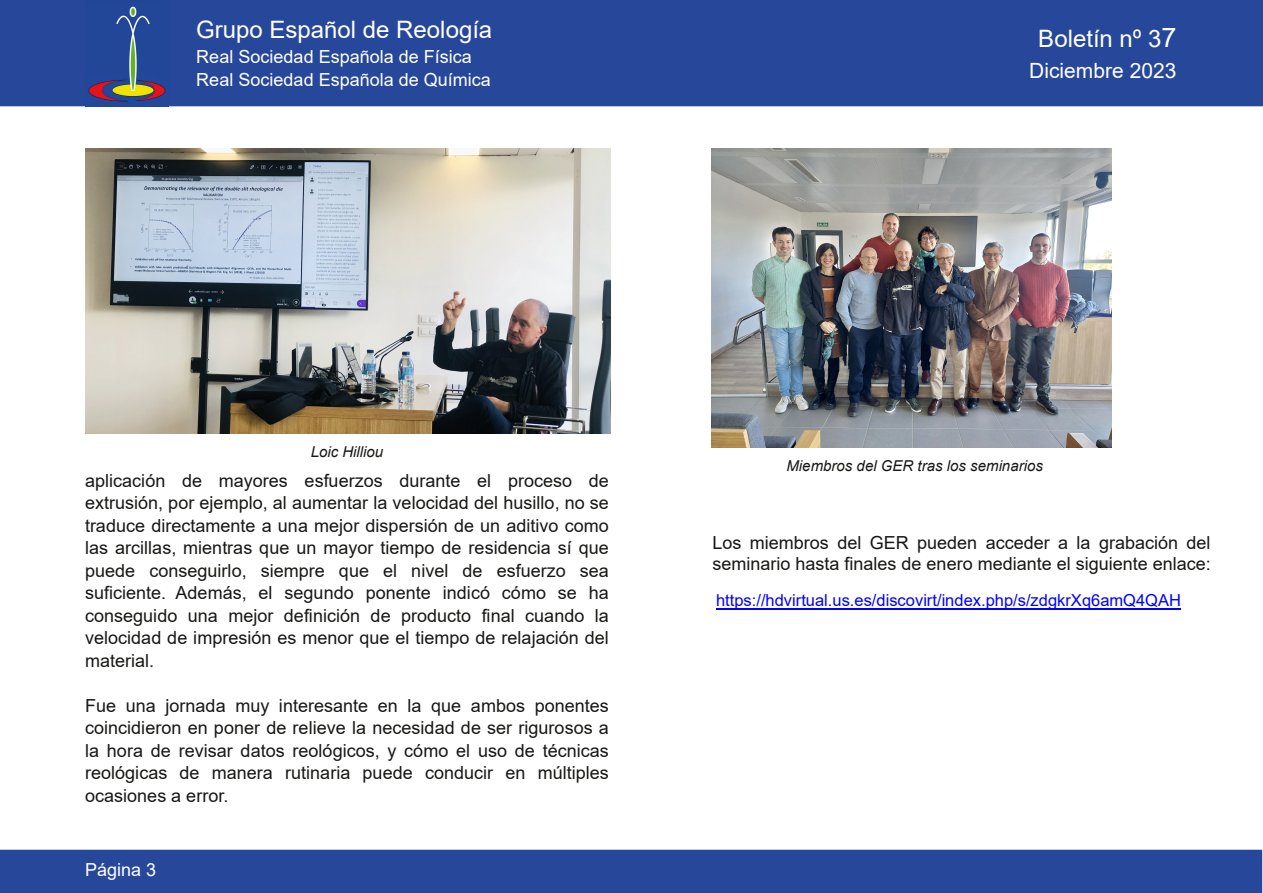
<style>
.page{position:relative;width:1263px;height:893px;background:#fff}
.page>*{position:absolute;margin:0;border:0;box-sizing:border-box;transform-origin:0 0}
.t1{font:24px "Arial";color:#fff}
.t2{font:21px "Arial";color:#fff}
.t3{font:18px/22.5px "Arial";color:#171715;text-align:justify}
.t4{font:18px/22.5px "Arial";color:#fff}
.t5{font:16.5px "Arial";color:#00f}
.t6{font:italic 15px "Arial";color:#171715}
.s1{font-size:27px}
</style>
<div class="page">
<div style="left:1px;top:1px;width:1261px;height:105px;background:#27489a"></div>
<div style="left:0;top:0;width:1263px;height:106px;border:2px solid #27489a"></div>
<div style="left:0;top:850px;width:1261px;height:42px;background:#27489a"></div>
<div style="left:0;top:850px;width:1262px;height:43px;border:2px solid #27489a"></div>
<img style="left:85px;top:0;width:84px;height:106px">
<img style="left:85px;top:149px;width:525px;height:285px">
<img style="left:712px;top:149px;width:399px;height:299px">
<hr style="left:716px;top:608px;width:465px;height:1px;background:#00f">
<h1 class="t1" style="left:196px;top:16px;width:298px">Grupo Español de Reología</h1>
<p class="t4" style="left:196px;top:46px;width:296px">Real Sociedad Española de Física<br>Real Sociedad Española de Química</p>
<h1 class="t1" style="left:1038px;top:25px;width:140px">Boletín nº 3<span class="s1">7</span></h1>
<p class="t2" style="left:1029px;top:59px;width:149px">Diciembre 2023</p>
<p class="t6" style="left:311px;top:444px;width:74px">Loic Hilliou</p>
<p class="t3" style="left:85px;top:469px;width:525px">aplicación de mayores esfuerzos durante el proceso de extrusión, por ejemplo, al aumentar la velocidad del husillo, no se traduce directamente a una mejor dispersión de un aditivo como las arcillas, mientras que un mayor tiempo de residencia sí que puede conseguirlo, siempre que el nivel de esfuerzo sea suficiente. Además, el segundo ponente indicó cómo se ha conseguido una mejor definición de producto final cuando la velocidad de impresión es menor que el tiempo de relajación del material.</p>
<p class="t3" style="left:85px;top:694px;width:525px">Fue una jornada muy interesante en la que ambos ponentes coincidieron en poner de relieve la necesidad de ser rigurosos a la hora de revisar datos reológicos, y cómo el uso de técnicas reológicas de manera rutinaria puede conducir en múltiples ocasiones a error.</p>
<p class="t4" style="left:85px;top:858px;width:73px">Página 3</p>
<p class="t6" style="left:786px;top:458px;width:258px">Miembros del GER tras los seminarios</p>
<p class="t3" style="left:712px;top:532px;width:500px;line-height:21.6px">Los miembros del GER pueden acceder a la grabación del seminario hasta finales de enero mediante el siguiente enlace:</p>
<p class="t5" style="left:716px;top:589px;width:466px">https://hdvirtual.us.es/discovirt/index.php/s/zdgkrXq6amQ4QAH</p>
</div>
